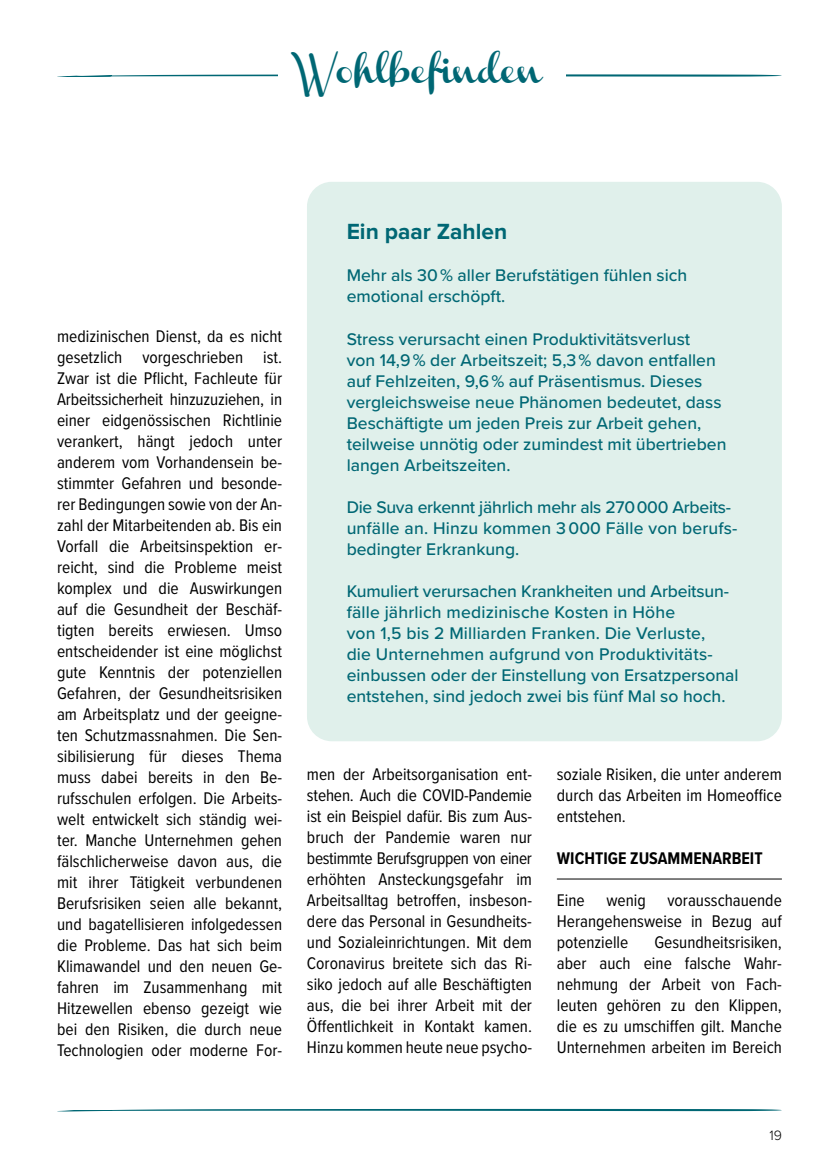
<style>
.page{position:relative;width:839px;height:1166px;background:#fff}
.page>*{position:absolute;margin:0;border:0;box-sizing:border-box;transform-origin:0 0}
.t1{font:26.25px "Channel";color:#006774}
.t2{font:700 22.75px "Proxima Nova";color:#006774}
.t3{font:17.5px/21px "Proxima Nova Cond";color:#000;text-align:justify}
.t4{font:500 17.5px/21px "Proxima Nova";color:#006774}
.t5{font:700 17.5px "Proxima Nova Cond";color:#000}
.t6{font:300 14px "Proxima Nova";color:#000}
</style>
<div class="page">
<div style="left:307px;top:182px;width:474px;height:559px;background:#e0f0eb;border-radius:25px"></div>
<hr style="left:556px;top:878px;width:225px;height:1px;background:#000">
<svg style="left:59px;top:1109px;width:723px;height:2px"></svg>
<svg style="left:57px;top:74px;width:725px;height:3px"></svg>
<div style="left:278px;top:50px;width:288px;height:48px;background:#fff"></div>
<h1 class="t1" style="left:301px;top:58px;width:242px">Wohlbefinden</h1>
<p class="t3" style="left:57px;top:325px;width:226px">medizinischen Dienst, da es nicht gesetzlich vorgeschrieben ist.<br>Zwar ist die Pflicht, Fachleute für Arbeitssicherheit hinzuzuziehen, in einer eidgenössischen Richtlinie verankert, hängt jedoch unter anderem vom Vorhandensein be&shy;stimmter Gefahren und besonde&shy;rer Bedingungen sowie von der An&shy;zahl der Mitarbeitenden ab. Bis ein Vorfall die Arbeitsinspektion er&shy;reicht, sind die Probleme meist komplex und die Auswirkungen auf die Gesundheit der Beschäf&shy;tigten bereits erwiesen. Umso entscheidender ist eine möglichst gute Kenntnis der potenziellen Gefahren, der Gesundheitsrisiken am Arbeitsplatz und der geeigne&shy;ten Schutzmassnahmen. Die Sen&shy;sibilisierung für dieses Thema muss dabei bereits in den Be&shy;rufsschulen erfolgen. Die Arbeits&shy;welt entwickelt sich ständig wei&shy;ter. Manche Unternehmen gehen fälschlicherweise davon aus, die mit ihrer Tätigkeit verbundenen Berufsrisiken seien alle bekannt, und bagatellisieren infolgedessen die Probleme. Das hat sich beim Klimawandel und den neuen Ge&shy;fahren im Zusammenhang mit Hitzewellen ebenso gezeigt wie bei den Risiken, die durch neue Technologien oder moderne For-</p>
<h2 class="t2" style="left:346px;top:219px;width:162px">Ein paar Zahlen</h2>
<p class="t4" style="left:346px;top:264px;width:342px">Mehr als 30 % aller Berufstätigen fühlen sich emotional erschöpft.</p>
<p class="t4" style="left:346px;top:327px;width:381px">Stress verursacht einen Produktivitätsverlust<br>von 14,9 % der Arbeitszeit; 5,3 % davon entfallen auf Fehlzeiten, 9,6 % auf Präsentismus. Dieses vergleichsweise neue Phänomen bedeutet, dass Beschäftigte um jeden Preis zur Arbeit gehen, teilweise unnötig oder zumindest mit übertrieben langen Arbeitszeiten.</p>
<p class="t4" style="left:346px;top:495px;width:392px">Die Suva erkennt jährlich mehr als 270 000 Arbeits&shy;unfälle an. Hinzu kommen 3 000 Fälle von berufs&shy;bedingter Erkrankung.</p>
<p class="t4" style="left:346px;top:579px;width:393px">Kumuliert verursachen Krankheiten und Arbeitsun&shy;fälle jährlich medizinische Kosten in Höhe<br>von 1,5 bis 2 Milliarden Franken. Die Verluste,<br>die Unternehmen aufgrund von Produktivitäts&shy;einbussen oder der Einstellung von Ersatzpersonal entstehen, sind jedoch zwei bis fünf Mal so hoch.</p>
<p class="t3" style="left:307px;top:763px;width:226px">men der Arbeitsorganisation ent&shy;stehen. Auch die COVID-Pandemie ist ein Beispiel dafür. Bis zum Aus&shy;bruch der Pandemie waren nur bestimmte Berufsgruppen von einer erhöhten Ansteckungsgefahr im Arbeitsalltag betroffen, insbeson&shy;dere das Personal in Gesundheits&shy;und Sozialeinrichtungen. Mit dem Coronavirus breitete sich das Ri&shy;siko jedoch auf alle Beschäftigten aus, die bei ihrer Arbeit mit der Öffentlichkeit in Kontakt kamen.<br>Hinzu kommen heute neue psycho-</p>
<p class="t3" style="left:556px;top:763px;width:226px">soziale Risiken, die unter anderem durch das Arbeiten im Homeoffice entstehen.</p>
<p class="t5" style="left:556px;top:845px;width:207px">WICHTIGE ZUSAMMENARBEIT</p>
<p class="t3" style="left:556px;top:888px;width:226px">Eine wenig vorausschauende Herangehensweise in Bezug auf potenzielle</p>
<p class="t3" style="left:556px;top:930px;width:226px;text-indent:98px">Gesundheitsrisiken, aber auch eine falsche Wahr&shy;nehmung der Arbeit von Fach&shy;leuten gehören zu den Klippen, die es zu umschiffen gilt. Manche Unternehmen arbeiten im Bereich</p>
<p class="t6" style="left:769px;top:1127px;width:14px">19</p>
</div>
